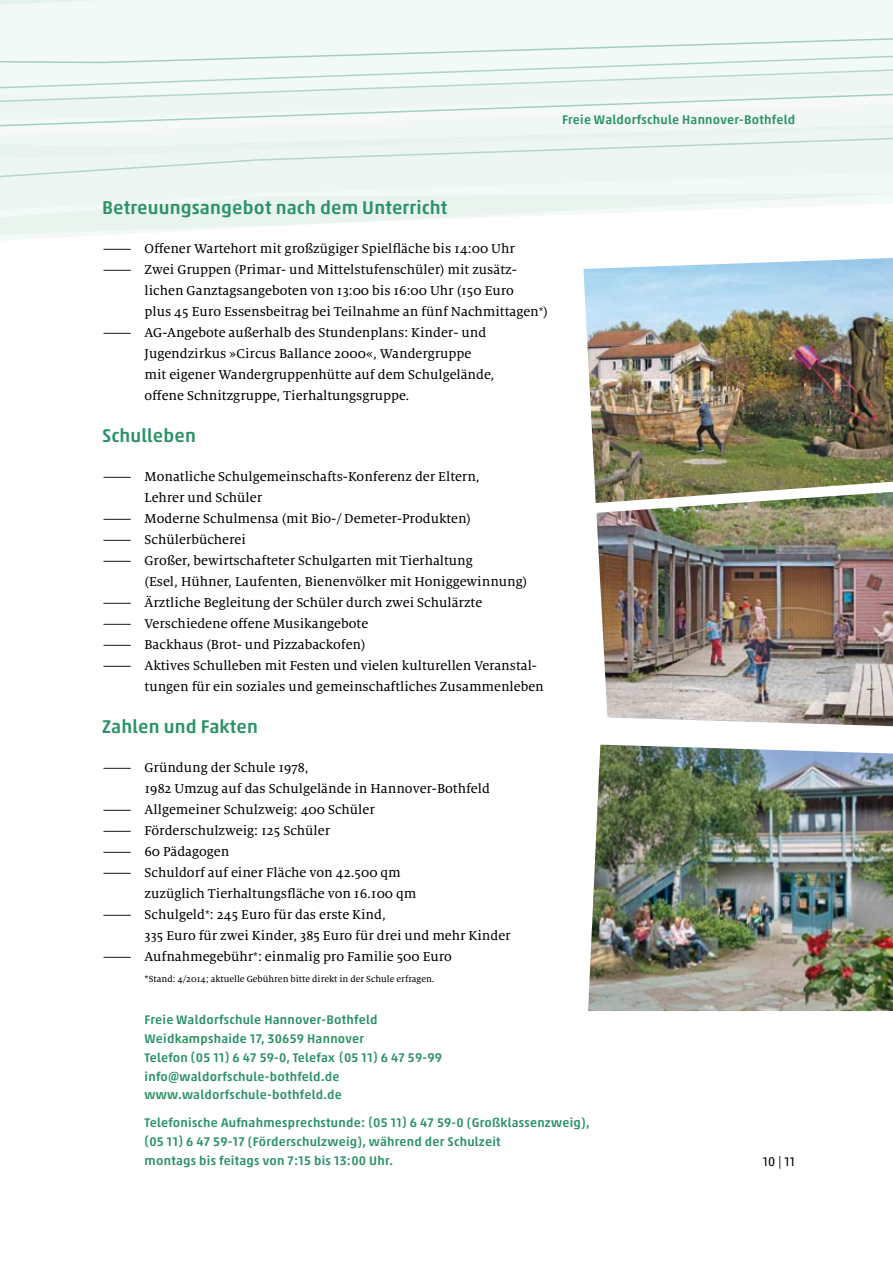
<style>
.page{position:relative;width:893px;height:1263px;background:#fff}
.page>*{position:absolute;margin:0;border:0;box-sizing:border-box;transform-origin:0 0}
.t1{font:500 18.75px "Akko Pro";letter-spacing:.01em;color:#2a9265}
.t2{font:14.25px/21px "Milo Serif OT Text";color:#000;scale:2.4 1}
.t3{font:500 12.75px/18.8px "Akko Pro";letter-spacing:.02em;color:#2a9265}
.t4{font:12.75px "Akko Pro";color:#000}
.t5{font:9.75px "Milo Serif OT Text";color:#000}
.s1{font-size:11.25px}
</style>
<div class="page">
<svg style="left:0;top:0;width:893px;height:119px;fill:#f3f9f6"></svg>
<svg style="left:0;top:121px;width:893px;height:119px;fill:#edf6f2"></svg>
<img style="left:588px;top:745px;width:305px;height:266px">
<img style="left:596px;top:503px;width:297px;height:223px">
<img style="left:583px;top:258px;width:310px;height:245px">
<p class="t3" style="left:562px;top:110px;width:234px">Freie Waldorfschule Hannover-Bothfeld</p>
<h1 class="t1" style="left:102px;top:196px;width:347px">Betreuungsangebot nach dem Unterricht</h1>
<p class="t2" style="left:102px;top:239px;width:174px">— Offener Wartehort mit großzügiger Spielfläche bis 14:00 Uhr</p>
<p class="t2" style="left:145px;top:260px;width:170px;text-indent:-43px">— Zwei Gruppen (Primar- und Mittelstufenschüler) mit zusätz&shy;lichen Ganztagsangeboten von 13:00 bis 16:00 Uhr (150 Euro<br>plus 45 Euro Essensbeitrag bei Teilnahme an fünf Nachmittagen<span class="s1">*</span>)</p>
<p class="t2" style="left:145px;top:323px;width:147px;text-indent:-43px">— AG-Angebote außerhalb des Stundenplans: Kinder- und Jugendzirkus »Circus Ballance 2000«, Wandergruppe mit eigener Wandergruppenhütte auf dem Schulgelände, offene Schnitzgruppe, Tierhaltungsgruppe.</p>
<h1 class="t1" style="left:102px;top:424px;width:95px">Schulleben</h1>
<p class="t2" style="left:145px;top:467px;width:141px;text-indent:-43px">— Monatliche Schulgemeinschafts-Konferenz der Eltern,<br>Lehrer und Schüler</p>
<p class="t2" style="left:102px;top:509px;width:155px">— Moderne Schulmensa (mit Bio-/ Demeter-Produkten)</p>
<p class="t2" style="left:102px;top:530px;width:61px">— Schülerbücherei</p>
<p class="t2" style="left:145px;top:551px;width:161px;text-indent:-43px">— Großer, bewirtschafteter Schulgarten mit Tierhaltung<br>(Esel, Hühner, Laufenten, Bienenvölker mit Honiggewinnung)</p>
<p class="t2" style="left:102px;top:593px;width:160px">— Ärztliche Begleitung der Schüler durch zwei Schulärzte</p>
<p class="t2" style="left:102px;top:614px;width:112px">— Verschiedene offene Musikangebote</p>
<p class="t2" style="left:102px;top:635px;width:111px">— Backhaus (Brot- und Pizzabackofen)</p>
<p class="t2" style="left:145px;top:656px;width:168px;text-indent:-43px">— Aktives Schulleben mit Festen und vielen kulturellen Veranstal&shy;tungen für ein soziales und gemeinschaftliches Zusammenleben</p>
<h1 class="t1" style="left:102px;top:715px;width:157px">Zahlen und Fakten</h1>
<p class="t2" style="left:145px;top:758px;width:145px;text-indent:-43px">— Gründung der Schule 1978,<br>1982 Umzug auf das Schulgelände in Hannover-Bothfeld</p>
<p class="t2" style="left:102px;top:800px;width:115px">— Allgemeiner Schulzweig: 400 Schüler</p>
<p class="t2" style="left:102px;top:821px;width:97px">— Förderschulzweig: 125 Schüler</p>
<p class="t2" style="left:102px;top:842px;width:55px">— 60 Pädagogen</p>
<p class="t2" style="left:145px;top:863px;width:115px;text-indent:-43px">— Schuldorf auf einer Fläche von 42.500 qm zuzüglich Tierhaltungsfläche von 16.100 qm</p>
<p class="t2" style="left:145px;top:905px;width:154px;text-indent:-43px">— Schulgeld<span class="s1">*</span>: 245 Euro für das erste Kind,<br>335 Euro für zwei Kinder, 385 Euro für drei und mehr Kinder</p>
<p class="t2" style="left:102px;top:947px;width:147px">— Aufnahmegebühr<span class="s1">*</span>: einmalig pro Familie 500 Euro</p>
<p class="t5" style="left:145px;top:974px;width:291px">*Stand: 4/2014; aktuelle Gebühren bitte direkt in der Schule erfragen.</p>
<p class="t3" style="left:145px;top:1010px;width:299px">Freie Waldorfschule Hannover-Bothfeld Weidkampshaide 17, 30659 Hannover<br>Telefon (05 11) 6 47 59-0, Telefax (05 11) 6 47 59-99 info@waldorfschule-bothfeld.de www.waldorfschule-bothfeld.de</p>
<p class="t3" style="left:145px;top:1113px;width:447px">Telefonische Aufnahmesprechstunde: (05 11) 6 47 59-0 (Großklassenzweig), (05 11) 6 47 59-17 (Förderschulzweig), während der Schulzeit<br>montags bis feitags von 7:15 bis 13:00 Uhr.</p>
<p class="t4" style="left:763px;top:1154px;width:34px">10 | 11</p>
</div>
